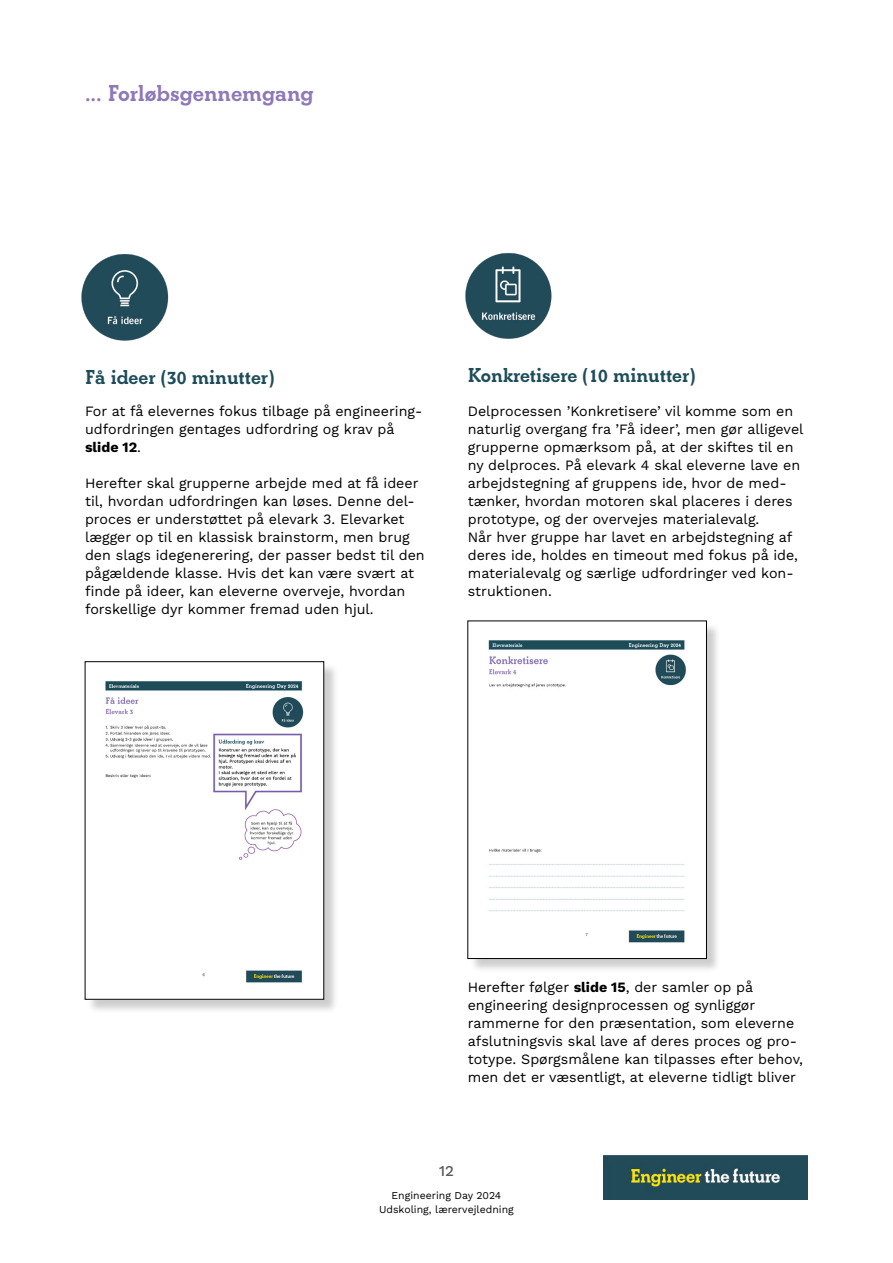
<style>
.page{position:relative;width:893px;height:1263px;background:#fff}
.page>*{position:absolute;margin:0;border:0;box-sizing:border-box;transform-origin:0 0}
.t1{font:700 24px "Beton EF";color:#8e79b8}
.t2{font:700 21px "Beton EF";color:#1e4d5a}
.t3{font:500 15px "Work Sans";color:#58595b}
.t4{font:14.25px/18px "Work Sans";color:#000}
.t5{font:10.5px/13.5px "Work Sans";color:#000;text-align:center}
.s1{font-weight:700}
</style>
<div class="page">
<img style="left:603px;top:1156px;width:205px;height:43px">
<img style="left:81px;top:254px;width:88px;height:87px">
<img style="left:465px;top:253px;width:87px;height:86px">
<div style="left:469px;top:622px;width:252px;height:351px;background:#000;opacity:.2"></div>
<img style="left:470px;top:623px;width:234px;height:333px">
<div style="left:86px;top:663px;width:253px;height:351px;background:#000;opacity:.2"></div>
<img style="left:87px;top:664px;width:235px;height:333px">
<h1 class="t1" style="left:85px;top:79px;width:230px">... Forløbsgennemgang</h1>
<h2 class="t2" style="left:85px;top:364px;width:191px">Få ideer (30 minutter)</h2>
<p class="t4" style="left:85px;top:402px;width:339px">For at få elevernes fokus tilbage på engineering&shy;udfordringen gentages udfordring og krav på <span class="s1">slide 12</span>.</p>
<p class="t4" style="left:85px;top:474px;width:341px">Herefter skal grupperne arbejde med at få ideer til, hvordan udfordringen kan løses. Denne del&shy;proces er understøttet på elevark 3. Elevarket lægger op til en klassisk brainstorm, men brug den slags idegenerering, der passer bedst til den pågældende klasse. Hvis det kan være svært at finde på ideer, kan eleverne overveje, hvordan forskellige dyr kommer fremad uden hjul.</p>
<h2 class="t2" style="left:468px;top:363px;width:229px">Konkretisere (10 minutter)</h2>
<p class="t4" style="left:468px;top:402px;width:337px">Delprocessen ’Konkretisere’ vil komme som en naturlig overgang fra ’Få ideer’, men gør alligevel grupperne opmærksom på, at der skiftes til en ny delproces. På elevark 4 skal eleverne lave en arbejdstegning af gruppens ide, hvor de med&shy;tænker, hvordan motoren skal placeres i deres prototype, og der overvejes materialevalg.<br>Når hver gruppe har lavet en arbejdstegning af deres ide, holdes en timeout med fokus på ide, materialevalg og særlige udfordringer ved kon&shy;struktionen.</p>
<p class="t4" style="left:468px;top:978px;width:337px">Herefter følger <span class="s1">slide 15</span>, der samler op på engineering designprocessen og synliggør rammerne for den præsentation, som eleverne afslutningsvis skal lave af deres proces og pro&shy;totype. Spørgsmålene kan tilpasses efter behov, men det er væsentligt, at eleverne tidligt bliver</p>
<p class="t3" style="left:439px;top:1159px;width:16px">12</p>
<p class="t5" style="left:379px;top:1188px;width:136px">Engineering Day 2024<br>Udskoling, lærervejledning</p>
</div>
